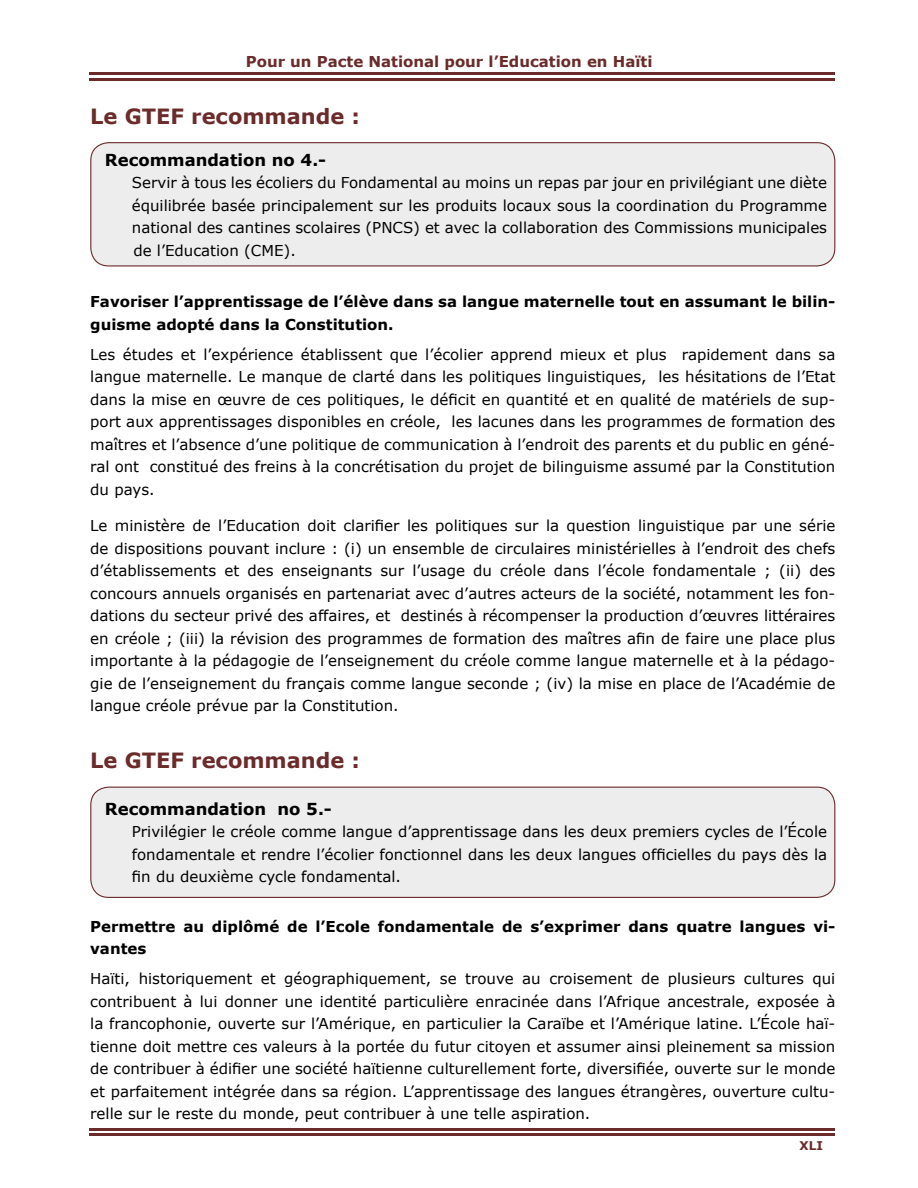
<style>
.page{position:relative;width:918px;height:1188px;background:#fff}
.page>*{position:absolute;margin:0;border:0;box-sizing:border-box;transform-origin:0 0}
.t1{font:700 21px "Verdana";color:#6b2b2b}
.t2{font:700 16.5px "Verdana";color:#000}
.t3{font:15px/22.5px "Verdana";color:#000;text-align:justify}
.t4{font:700 15px/22.5px "Verdana";color:#000}
.t5{font:700 15px "Verdana";color:#6b2b2b}
.t6{font:700 12px "Verdana";color:#6b2b2b}
</style>
<div class="page">
<hr style="left:89px;top:78px;width:746px;height:3px;background:#6b2b2b">
<hr style="left:89px;top:73px;width:746px;height:2px;background:#6b2b2b">
<hr style="left:89px;top:1133px;width:746px;height:3px;background:#6b2b2b">
<hr style="left:89px;top:1128px;width:746px;height:2px;background:#6b2b2b">
<div style="left:91px;top:143px;width:744px;height:123px;background:#ededee;border-radius:18px"></div>
<div style="left:90px;top:142px;width:745px;height:125px;border:1px solid #6b2b2b;border-radius:18px"></div>
<div style="left:91px;top:787px;width:744px;height:110px;background:#ededee;border-radius:18px"></div>
<div style="left:90px;top:787px;width:745px;height:111px;border:1px solid #6b2b2b;border-radius:18px"></div>
<p class="t5" style="left:246px;top:51px;width:408px">Pour un Pacte National pour l’Education en Haïti</p>
<h1 class="t1" style="left:90px;top:101px;width:271px">Le GTEF recommande :</h1>
<p class="t2" style="left:105px;top:148px;width:223px">Recommandation no 4.-</p>
<p class="t3" style="left:132px;top:171px;width:697px">Servir à tous les écoliers du Fondamental au moins un repas par jour en privilégiant une diète équilibrée basée principalement sur les produits locaux sous la coordination du Programme national des cantines scolaires (PNCS) et avec la collaboration des Commissions municipales de l’Education (CME).</p>
<p class="t4" style="left:90px;top:290px;width:747px">Favoriser l’apprentissage de l’élève dans sa langue maternelle tout en assumant le bilin&shy;guisme adopté dans la Constitution.</p>
<p class="t3" style="left:90px;top:343px;width:747px">Les études et l’expérience établissent que l’écolier apprend mieux et plus rapidement dans sa langue maternelle. Le manque de clarté dans les politiques linguistiques, les hésitations de l’Etat dans la mise en œuvre de ces politiques, le déficit en quantité et en qualité de matériels de sup&shy;port aux apprentissages disponibles en créole, les lacunes dans les programmes de formation des maîtres et l’absence d’une politique de communication à l’endroit des parents et du public en géné&shy;ral ont constitué des freins à la concrétisation du projet de bilinguisme assumé par la Constitution du pays.</p>
<p class="t3" style="left:90px;top:515px;width:747px">Le ministère de l’Education doit clarifier les politiques sur la question linguistique par une série de dispositions pouvant inclure : (i) un ensemble de circulaires ministérielles à l’endroit des chefs d’établissements et des enseignants sur l’usage du créole dans l’école fondamentale ; (ii) des concours annuels organisés en partenariat avec d’autres acteurs de la société, notamment les fon&shy;dations du secteur privé des affaires, et destinés à récompenser la production d’œuvres littéraires en créole ; (iii) la révision des programmes de formation des maîtres afin de faire une place plus importante à la pédagogie de l’enseignement du créole comme langue maternelle et à la pédago&shy;gie de l’enseignement du français comme langue seconde ; (iv) la mise en place de l’Académie de langue créole prévue par la Constitution.</p>
<h1 class="t1" style="left:90px;top:746px;width:271px">Le GTEF recommande :</h1>
<p class="t2" style="left:105px;top:797px;width:229px">Recommandation no 5.-</p>
<p class="t3" style="left:132px;top:820px;width:697px">Privilégier le créole comme langue d’apprentissage dans les deux premiers cycles de l’École fondamentale et rendre l’écolier fonctionnel dans les deux langues officielles du pays dès la fin du deuxième cycle fondamental.</p>
<p class="t4" style="left:90px;top:915px;width:747px">Permettre au diplômé de l’Ecole fondamentale de s’exprimer dans quatre langues vi&shy;vantes</p>
<p class="t3" style="left:90px;top:967px;width:747px">Haïti, historiquement et géographiquement, se trouve au croisement de plusieurs cultures qui contribuent à lui donner une identité particulière enracinée dans l’Afrique ancestrale, exposée à la francophonie, ouverte sur l’Amérique, en particulier la Caraïbe et l’Amérique latine. L’École haï&shy;tienne doit mettre ces valeurs à la portée du futur citoyen et assumer ainsi pleinement sa mission de contribuer à édifier une société haïtienne culturellement forte, diversifiée, ouverte sur le monde et parfaitement intégrée dans sa région. L’apprentissage des langues étrangères, ouverture cultu&shy;relle sur le reste du monde, peut contribuer à une telle aspiration.</p>
<p class="t6" style="left:800px;top:1137px;width:25px">XLI</p>
</div>
